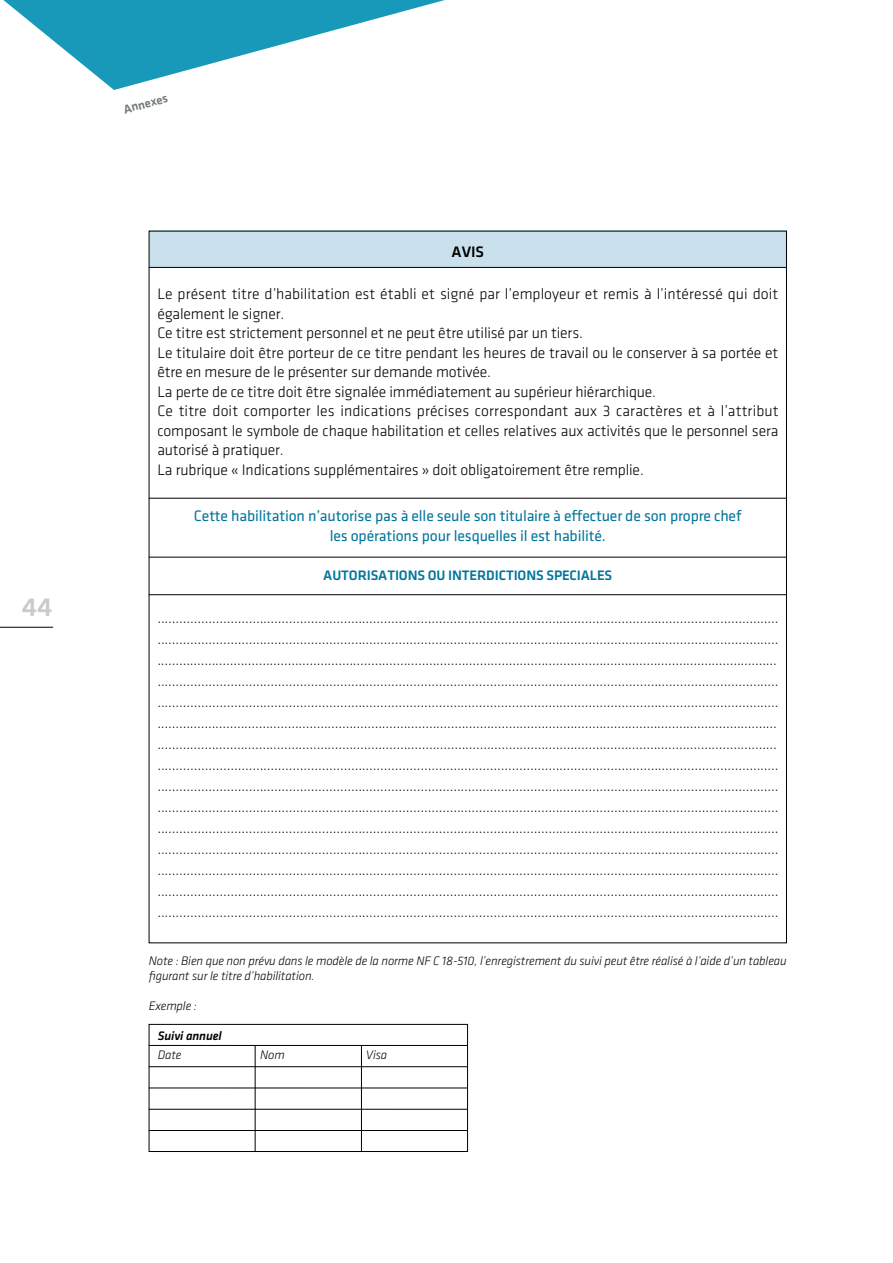
<style>
.page{position:relative;width:893px;height:1263px;background:#fff}
.page>*{position:absolute;margin:0;border:0;box-sizing:border-box;transform-origin:0 0}
.t1{font:500 27px "Klavika";color:#c7cbce}
.t2{font:300 15.75px/21px "Klavika";letter-spacing:-.01em;color:#000}
.t3{font:15.75px/19.5px "Klavika";letter-spacing:-.01em;color:#00759c;text-align:center}
.t4{font:500 15.75px "Klavika";color:#000}
.t5{font:500 14.25px "Klavika";letter-spacing:-.01em;color:#00759c}
.t6{font:italic 300 12.75px/15px "Klavika";letter-spacing:-.01em;color:#000}
.t7{font:italic 500 12.75px "Klavika";letter-spacing:-.01em;color:#000}
.t8{font:500 12.75px "Klavika";color:#71777a}
</style>
<div class="page">
<hr style="left:0;top:627px;width:53px;height:1px;background:#000">
<svg style="left:3px;top:0;width:442px;height:90px"></svg>
<div style="left:149px;top:231px;width:638px;height:36px;background:#cae1ed"></div>
<hr style="left:149px;top:267px;width:638px;height:1px;background:#000">
<hr style="left:149px;top:498px;width:638px;height:1px;background:#000">
<hr style="left:149px;top:557px;width:638px;height:1px;background:#000">
<hr style="left:149px;top:594px;width:638px;height:1px;background:#000">
<div style="left:149px;top:1024px;width:319px;height:128px;border:1px solid #000"></div>
<hr style="left:149px;top:1045px;width:319px;height:1px;background:#000">
<hr style="left:149px;top:1066px;width:319px;height:1px;background:#000">
<hr style="left:149px;top:1088px;width:319px;height:1px;background:#000">
<hr style="left:149px;top:1109px;width:319px;height:1px;background:#000">
<hr style="left:149px;top:1130px;width:319px;height:1px;background:#000">
<hr style="left:255px;top:1045px;width:1px;height:107px;background:#000">
<hr style="left:361px;top:1045px;width:1px;height:107px;background:#000">
<h1 class="t1" style="left:22px;top:592px;width:32px">44</h1>
<p class="t8" style="left:122px;top:103px;width:47px;rotate:-15deg">Annexes</p>
<p class="t4" style="left:452px;top:243px;width:34px">AVIS</p>
<p class="t2" style="left:157px;top:284px;width:623px;line-height:19.5px">Le présent titre d’habilitation est établi et signé par l’employeur et remis à l’intéressé qui doit également le signer.<br>Ce titre est strictement personnel et ne peut être utilisé par un tiers.<br>Le titulaire doit être porteur de ce titre pendant les heures de travail ou le conserver à sa portée et être en mesure de le présenter sur demande motivée.<br>La perte de ce titre doit être signalée immédiatement au supérieur hiérarchique.<br>Ce titre doit comporter les indications précises correspondant aux 3 caractères et à l’attribut composant le symbole de chaque habilitation et celles relatives aux activités que le personnel sera autorisé à pratiquer.<br>La rubrique « Indications supplémentaires » doit obligatoirement être remplie.</p>
<p class="t3" style="left:194px;top:506px;width:549px">Cette habilitation n’autorise pas à elle seule son titulaire à effectuer de son propre chef les opérations pour lesquelles il est habilité.</p>
<p class="t5" style="left:323px;top:567px;width:290px">AUTORISATIONS OU INTERDICTIONS SPECIALES</p>
<p class="t2" style="left:157px;top:608px;width:623px;text-align:justify">.......................................................................................................................................................................... .......................................................................................................................................................................... ........................................................................................................................................................................... .......................................................................................................................................................................... .......................................................................................................................................................................... ........................................................................................................................................................................... ........................................................................................................................................................................... .......................................................................................................................................................................... .......................................................................................................................................................................... .......................................................................................................................................................................... .......................................................................................................................................................................... .......................................................................................................................................................................... .......................................................................................................................................................................... .......................................................................................................................................................................... ..........................................................................................................................................................................</p>
<p class="t6" style="left:149px;top:954px;width:639px">Note : Bien que non prévu dans le modèle de la norme NF C 18-510, l’enregistrement du suivi peut être réalisé à l’aide d’un tableau figurant sur le titre d’habilitation.</p>
<p class="t6" style="left:149px;top:999px;width:50px">Exemple :</p>
<p class="t7" style="left:158px;top:1029px;width:66px">Suivi annuel</p>
<p class="t6" style="left:158px;top:1048px;width:25px">Date</p>
<p class="t6" style="left:260px;top:1048px;width:26px">Nom</p>
<p class="t6" style="left:366px;top:1048px;width:23px">Visa</p>
</div>
